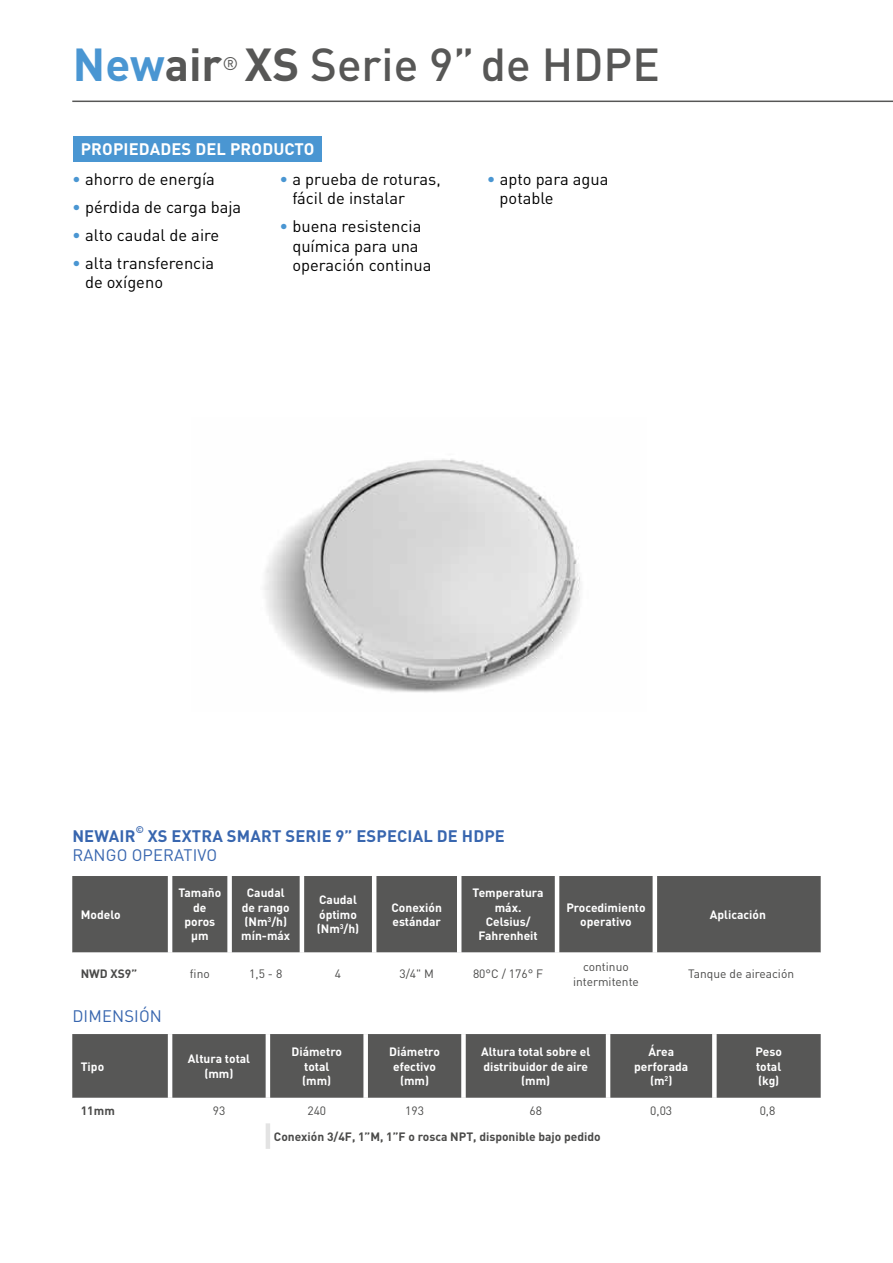
<style>
.page{position:relative;width:893px;height:1263px;background:#fff}
.page>*{position:absolute;margin:0;border:0;box-sizing:border-box;transform-origin:0 0}
.t1{font:500 45.6px "DIN Pro";color:#575756}
.t2{font:700 45.6px "DIN Pro";color:#4a96d2}
.t3{font:18.15px "DIN Pro";color:#575756}
.t4{font:16.5px/19.5px "DIN Pro";color:#000}
.t5{font:700 16.5px "DIN Pro";letter-spacing:.01em;color:#3866af}
.t6{font:16.5px "DIN Pro";letter-spacing:.01em;color:#3866af}
.t7{font:700 16.5px "DIN Pro";letter-spacing:.01em;color:#fff}
.t8{font:700 12px/14.4px "DIN Pro";color:#fff;text-align:center}
.t9{font:12px/14.4px "DIN Pro";color:#4a4a49;text-align:center}
.t10{font:700 12px "DIN Pro";color:#4a4a49}
.t11{font:700 9.6px "DIN Pro";color:#3866af}
.s1{color:#575756}
.s2{font-weight:700}
.s3{color:#4a96d2}
</style>
<div class="page">
<div style="left:72px;top:876px;width:749px;height:76px;background:#575756"></div>
<svg style="left:72px;top:952px;width:749px;height:1px"></svg>
<hr style="left:168px;top:876px;width:4px;height:76px;background:#fff">
<div style="left:227px;top:876px;width:5px;height:76px;background:#fff"></div>
<hr style="left:300px;top:876px;width:4px;height:76px;background:#fff">
<hr style="left:372px;top:876px;width:4px;height:76px;background:#fff">
<hr style="left:168px;top:952px;width:4px;height:43px;background:#fff">
<div style="left:227px;top:952px;width:5px;height:43px;background:#fff"></div>
<hr style="left:300px;top:952px;width:4px;height:43px;background:#fff">
<hr style="left:372px;top:952px;width:4px;height:43px;background:#fff">
<hr style="left:457px;top:876px;width:4px;height:76px;background:#fff">
<hr style="left:555px;top:876px;width:4px;height:76px;background:#fff">
<hr style="left:653px;top:876px;width:4px;height:76px;background:#fff">
<hr style="left:457px;top:952px;width:4px;height:43px;background:#fff">
<hr style="left:555px;top:952px;width:4px;height:43px;background:#fff">
<hr style="left:653px;top:952px;width:4px;height:43px;background:#fff">
<div style="left:72px;top:1034px;width:749px;height:64px;background:#575756"></div>
<hr style="left:168px;top:1034px;width:4px;height:64px;background:#fff">
<hr style="left:266px;top:1034px;width:4px;height:64px;background:#fff">
<div style="left:363px;top:1034px;width:5px;height:64px;background:#fff"></div>
<div style="left:461px;top:1034px;width:5px;height:64px;background:#fff"></div>
<hr style="left:606px;top:1034px;width:4px;height:64px;background:#fff">
<div style="left:712px;top:1034px;width:5px;height:64px;background:#fff"></div>
<hr style="left:266px;top:1123px;width:4px;height:26px;background:#e3e3e3">
<img style="left:264px;top:459px;width:317px;height:234px">
<div style="left:73px;top:136px;width:249px;height:26px;background:#4a96d2"></div>
<hr style="left:72px;top:101px;width:821px;height:1px;background:#575756">
<h1 class="t2" style="left:73px;top:33px;width:151px">New<span class="s1">air</span></h1>
<h2 class="t3" style="left:222px;top:52px;width:17px">®</h2>
<h1 class="t1" style="left:245px;top:33px;width:416px"><span class="s2">XS</span> Serie 9” de HDPE</h1>
<h3 class="t7" style="left:81px;top:138px;width:235px">PROPIEDADES DEL PRODUCTO</h3>
<h3 class="t4" style="left:72px;top:168px;width:144px"><span class="s3">•</span> ahorro de energía</h3>
<h3 class="t4" style="left:72px;top:196px;width:171px"><span class="s3">•</span> pérdida de carga baja</h3>
<h3 class="t4" style="left:72px;top:224px;width:149px"><span class="s3">•</span> alto caudal de aire</h3>
<h3 class="t4" style="left:85px;top:252px;width:131px;text-indent:-13px"><span class="s3">•</span> alta transferencia de oxígeno</h3>
<h3 class="t4" style="left:292px;top:168px;width:150px;text-indent:-13px"><span class="s3">•</span> a prueba de roturas, fácil de instalar</h3>
<h3 class="t4" style="left:292px;top:216px;width:141px;text-indent:-13px"><span class="s3">•</span> buena resistencia química para una operación continua</h3>
<h3 class="t4" style="left:500px;top:168px;width:110px;text-indent:-13px"><span class="s3">•</span> apto para agua potable</h3>
<p class="t11" style="left:136px;top:823px;width:10px">©</p>
<h3 class="t5" style="left:148px;top:825px;width:359px">XS EXTRA SMART SERIE 9” ESPECIAL DE HDPE</h3>
<h3 class="t6" style="left:72px;top:844px;width:146px">RANGO OPERATIVO</h3>
<h3 class="t5" style="left:72px;top:825px;width:65px">NEWAIR</h3>
<p class="t8" style="left:81px;top:907px;width:41px">Modelo</p>
<p class="t8" style="left:178px;top:885px;width:44px">Tamaño de poros µm</p>
<p class="t8" style="left:241px;top:885px;width:51px">Caudal de rango (Nm<sup>3</sup>/h) mín-máx</p>
<p class="t8" style="left:317px;top:892px;width:44px;text-align:left">Caudal óptimo (Nm<sup>3</sup>/h)</p>
<p class="t8" style="left:392px;top:900px;width:52px;text-align:left">Conexión estándar</p>
<p class="t8" style="left:473px;top:885px;width:73px">Temperatura máx.<br>Celsius/<br>Fahrenheit</p>
<p class="t8" style="left:566px;top:900px;width:81px">Procedimiento operativo</p>
<p class="t8" style="left:710px;top:907px;width:58px">Aplicación</p>
<p class="t10" style="left:81px;top:966px;width:58px">NWD XS9”</p>
<p class="t9" style="left:190px;top:966px;width:21px">fino</p>
<p class="t9" style="left:249px;top:966px;width:35px">1,5 - 8</p>
<p class="t9" style="left:335px;top:966px;width:8px">4</p>
<p class="t9" style="left:399px;top:966px;width:36px">3/4" M</p>
<p class="t9" style="left:473px;top:966px;width:72px">80°C / 176° F</p>
<p class="t9" style="left:573px;top:959px;width:67px">continuo intermitente</p>
<p class="t9" style="left:688px;top:966px;width:107px">Tanque de aireación</p>
<h3 class="t6" style="left:72px;top:1005px;width:91px">DIMENSIÓN</h3>
<p class="t8" style="left:81px;top:1058px;width:25px">Tipo</p>
<p class="t8" style="left:188px;top:1051px;width:64px">Altura total (mm)</p>
<p class="t8" style="left:291px;top:1044px;width:52px">Diámetro total (mm)</p>
<p class="t8" style="left:389px;top:1044px;width:52px">Diámetro efectivo (mm)</p>
<p class="t8" style="left:481px;top:1044px;width:111px">Altura total sobre el distribuidor de aire (mm)</p>
<p class="t8" style="left:634px;top:1044px;width:56px">Área perforada (m<sup>2</sup>)</p>
<p class="t8" style="left:755px;top:1044px;width:28px;text-align:justify">Peso total (kg)</p>
<p class="t10" style="left:81px;top:1103px;width:36px">11mm</p>
<p class="t9" style="left:213px;top:1103px;width:14px">93</p>
<p class="t9" style="left:307px;top:1103px;width:20px">240</p>
<p class="t9" style="left:405px;top:1103px;width:20px">193</p>
<p class="t9" style="left:529px;top:1103px;width:14px">68</p>
<p class="t9" style="left:650px;top:1103px;width:23px">0,03</p>
<p class="t9" style="left:760px;top:1103px;width:17px">0,8</p>
<p class="t10" style="left:274px;top:1128px;width:328px">Conexión 3/4F, 1”M, 1”F o rosca NPT, disponible bajo pedido</p>
</div>
